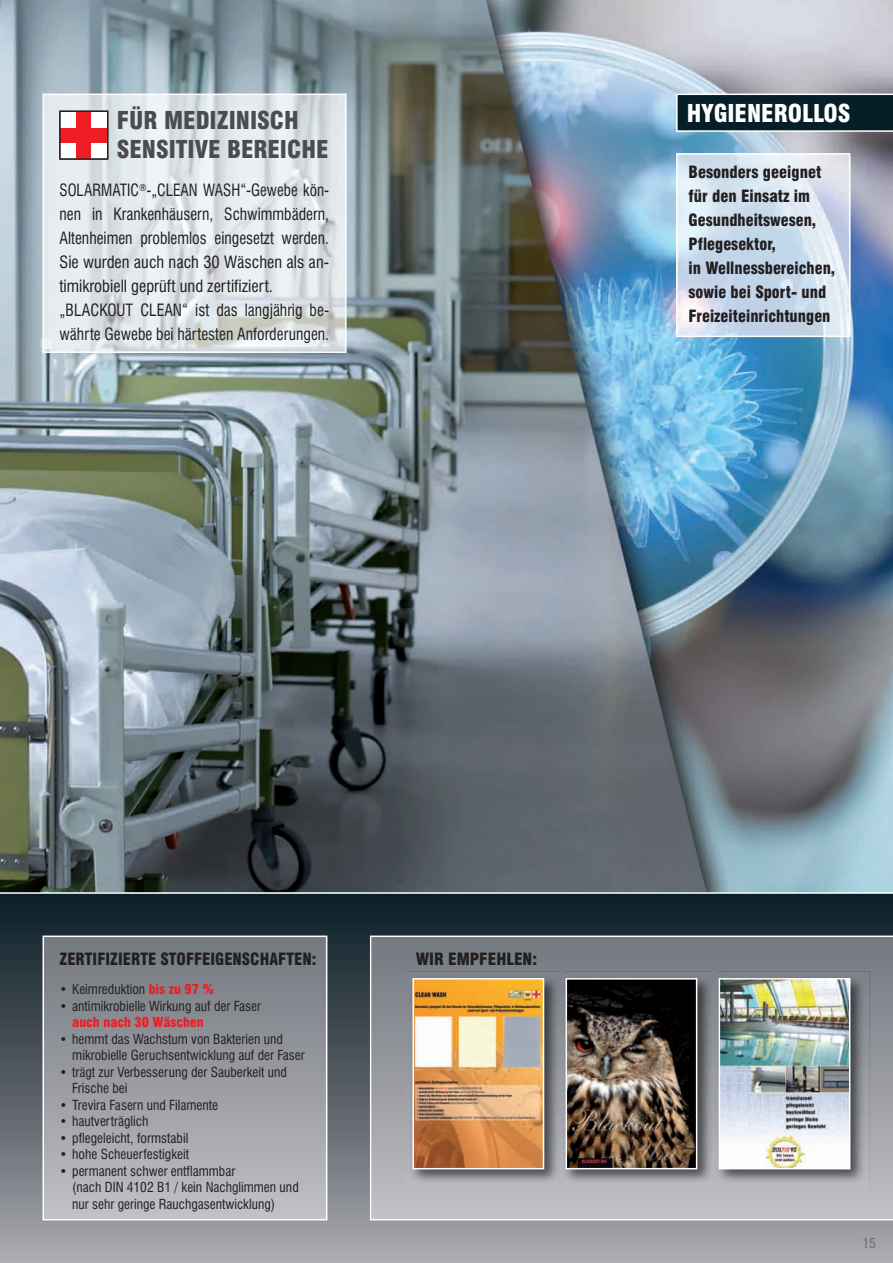
<style>
.page{position:relative;width:893px;height:1263px;background:#fff}
.page>*{position:absolute;margin:0;border:0;box-sizing:border-box;transform-origin:0 0}
.t1{font:900 condensed 24px/28.5px "Swiss 721 BT";color:#4b4c4d}
.t2{font:900 condensed 24px "Swiss 721 BT";color:#fff}
.t3{font:condensed 16.5px/24px "Swiss 721 BT";color:#231f20;scale:.92 1}
.t4{font:900 condensed 16.5px/24px "Swiss 721 BT";color:#231f20}
.t5{font:900 condensed 16.5px "Swiss 721 BT";color:#231f20;scale:.96 1}
.t6{font:condensed 13.5px/16.5px "Swiss 721 BT";color:#231f20}
.t7{font:900 condensed 13.5px "Swiss 721 BT";color:#ee1d23}
.t8{font:condensed 13.5px "Swiss 721 BT";color:#6c6d70}
.s1{font-weight:900;color:#ee1d23}
</style>
<div class="page">
<div style="left:0;top:893px;width:893px;height:370px;background:linear-gradient(to bottom,#081a23,#a7a6ab)"></div>
<img style="left:46px;top:938px;width:278px;height:279px">
<div style="left:43px;top:935px;width:284px;height:285px;border:2px solid #fff"></div>
<img style="left:0;top:0;width:893px;height:892px">
<hr style="left:0;top:892px;width:893px;height:2px;background:#fff">
<img style="left:46px;top:97px;width:298px;height:253px">
<div style="left:43px;top:94px;width:304px;height:259px;border:2px solid #fff"></div>
<svg style="left:676px;top:94px;width:217px;height:38px;background:#192f37"></svg>
<svg style="left:62px;top:113px;width:44px;height:44px"></svg>
<div style="left:60px;top:111px;width:48px;height:48px;border:1px solid #231f20"></div>
<svg style="left:370px;top:935px;width:523px;height:285px;background:#9b9ea3"></svg>
<img style="left:406px;top:971px;width:464px;height:218px">
<img style="left:722px;top:981px;width:125px;height:185px">
<div style="left:719px;top:978px;width:131px;height:191px;border:2px solid #fff"></div>
<img style="left:569px;top:981px;width:125px;height:185px">
<div style="left:566px;top:978px;width:131px;height:191px;border:2px solid #fff"></div>
<img style="left:415px;top:981px;width:126px;height:185px">
<div style="left:412px;top:978px;width:132px;height:191px;border:2px solid #fff"></div>
<img style="left:673px;top:158px;width:193px;height:265px">
<img style="left:676px;top:158px;width:174px;height:179px">
<h1 class="t1" style="left:117px;top:107px;width:213px">FÜR MEDIZINISCH<br>SENSITIVE BEREICHE</h1>
<h1 class="t2" style="left:687px;top:100px;width:165px">HYGIENEROLLOS</h1>
<p class="t3" style="left:60px;top:178px;width:295px">SOLARMATIC<sup>®</sup>-„CLEAN WASH“-Gewebe kön&shy;nen in Krankenhäusern, Schwimmbädern, Altenheimen problemlos eingesetzt werden.<br>Sie wurden auch nach 30 Wäschen als an&shy;timikrobiell geprüft und zertifiziert. „BLACKOUT CLEAN“ ist das langjährig be&shy;währte Gewebe bei härtesten Anforderungen.</p>
<p class="t4" style="left:689px;top:161px;width:148px">Besonders geeignet für den Einsatz im<br>Gesundheitswesen,<br>Pflegesektor,<br>in Wellnessbereichen, sowie bei Sport- und<br>Freizeiteinrichtungen</p>
<p class="t5" style="left:60px;top:950px;width:269px">ZERTIFIZIERTE STOFFEIGENSCHAFTEN:</p>
<p class="t4" style="left:416px;top:947px;width:123px">WIR EMPFEHLEN:</p>
<p class="t6" style="left:60px;top:981px;width:156px">• Keimreduktion <span class="s1">bis zu 97 %</span></p>
<p class="t6" style="left:60px;top:998px;width:203px">• antimikrobielle Wirkung auf der Faser</p>
<p class="t7" style="left:72px;top:1014px;width:133px">auch nach 30 Wäschen</p>
<p class="t6" style="left:72px;top:1030px;width:234px;text-indent:-13px">• hemmt das Wachstum von Bakterien und mikrobielle Geruchsentwicklung auf der Faser</p>
<p class="t6" style="left:72px;top:1063px;width:216px;text-indent:-13px">• trägt zur Verbesserung der Sauberkeit und<br>Frische bei</p>
<p class="t6" style="left:60px;top:1096px;width:160px">• Trevira Fasern und Filamente</p>
<p class="t6" style="left:60px;top:1113px;width:90px">• hautverträglich</p>
<p class="t6" style="left:60px;top:1129px;width:130px">• pflegeleicht, formstabil</p>
<p class="t6" style="left:60px;top:1146px;width:131px">• hohe Scheuerfestigkeit</p>
<p class="t6" style="left:72px;top:1162px;width:228px;text-indent:-13px">• permanent schwer entflammbar<br>(nach DIN 4102 B1 / kein Nachglimmen und nur sehr geringe Rauchgasentwicklung)</p>
<p class="t8" style="left:862px;top:1235px;width:15px">15</p>
</div>
